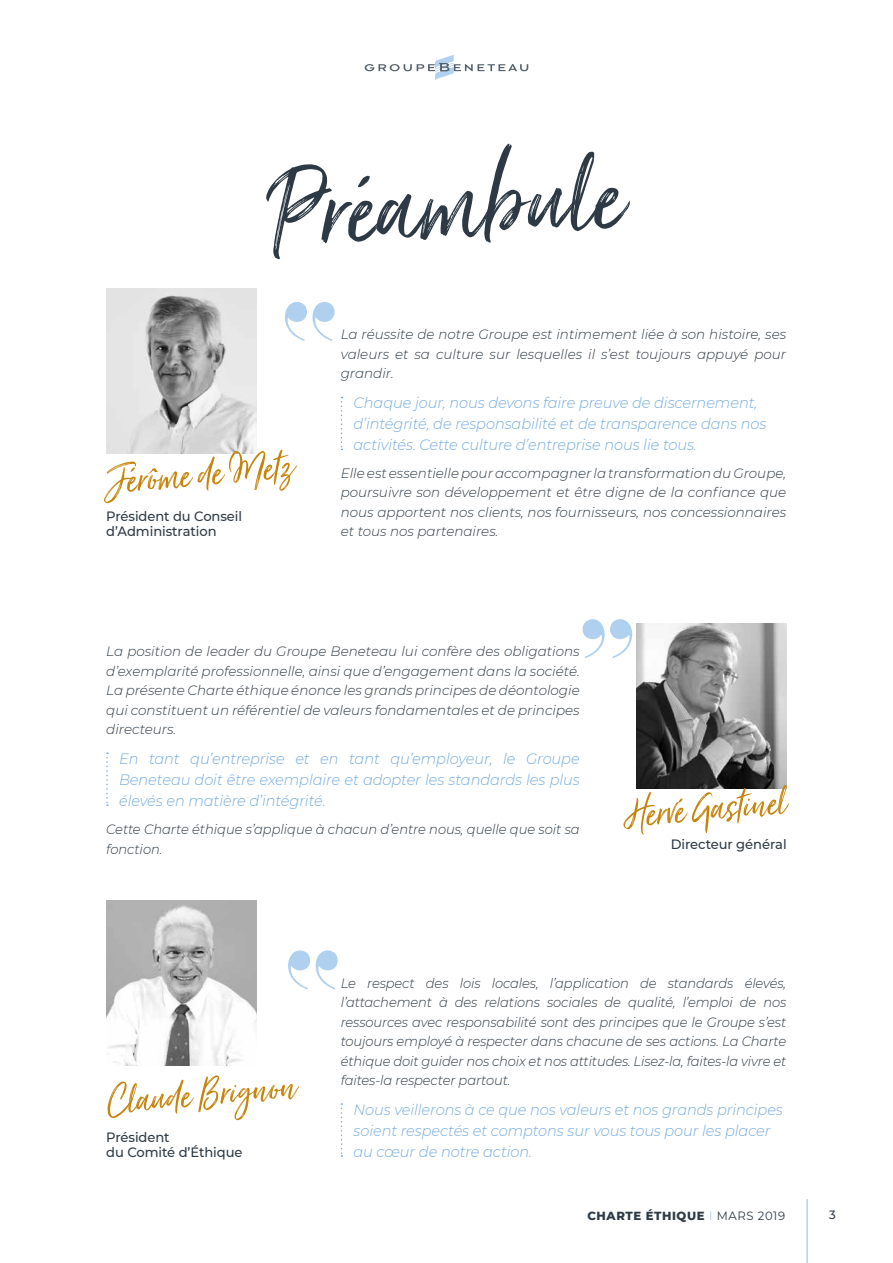
<style>
.page{position:relative;width:893px;height:1263px;background:#fff}
.page>*{position:absolute;margin:0;border:0;box-sizing:border-box;transform-origin:0 0}
.t1{font:135px "Just Lovely";color:#2d3a45}
.t2{font:49.5px "Just Lovely";color:#c6840b}
.t3{font:italic 300 15px/21px "Montserrat";letter-spacing:-.005em;color:#75acdd}
.t4{font:italic 300 13.5px/19.5px "Montserrat";letter-spacing:-.005em;color:#2d3a45;text-align:justify}
.t5{font:500 13.5px/15px "Montserrat";letter-spacing:-.005em;color:#2d3a45}
.t6{font:800 12px "Montserrat";letter-spacing:.05em;color:#2d3a45}
.t7{font:500 12px "Montserrat";color:#2d3a45}
.s1{font-weight:400;color:#b0d0ef}
.s2{font-weight:400}
</style>
<div class="page">
<svg style="left:365px;top:55px;width:163px;height:26px"></svg>
<hr style="left:806px;top:1199px;width:2px;height:64px;background:#b0d0ef">
<img style="left:106px;top:288px;width:150px;height:166px">
<svg style="left:341px;top:397px;width:1px;height:53px"></svg>
<img style="left:637px;top:623px;width:150px;height:166px">
<svg style="left:106px;top:752px;width:2px;height:54px"></svg>
<img style="left:106px;top:900px;width:150px;height:165px">
<svg style="left:341px;top:1103px;width:1px;height:54px"></svg>
<svg style="left:285px;top:302px;width:50px;height:39px"></svg>
<svg style="left:288px;top:950px;width:50px;height:39px"></svg>
<svg style="left:583px;top:619px;width:49px;height:39px"></svg>
<h1 class="t1" style="left:263px;top:131px;width:357px;rotate:-3deg">Préambule</h1>
<h2 class="t2" style="left:103px;top:452px;width:190px;rotate:-5deg">Jérôme de Metz</h2>
<p class="t5" style="left:106px;top:508px;width:137px">Président du Conseil d’Administration</p>
<p class="t4" style="left:341px;top:324px;width:447px">La réussite de notre Groupe est intimement liée à son histoire, ses valeurs et sa culture sur lesquelles il s’est toujours appuyé pour grandir.</p>
<p class="t3" style="left:353px;top:392px;width:414px">Chaque jour, nous devons faire preuve de discernement, d’intégrité, de responsabilité et de transparence dans nos activités. Cette culture d’entreprise nous lie tous.</p>
<p class="t4" style="left:341px;top:463px;width:447px">Elle est essentielle pour accompagner la transformation du Groupe, poursuivre son développement et être digne de la confiance que nous apportent nos clients, nos fournisseurs, nos concessionnaires et tous nos partenaires.</p>
<p class="t4" style="left:106px;top:641px;width:475px">La position de leader du Groupe Beneteau lui confère des obligations d’exemplarité professionnelle, ainsi que d’engagement dans la société.<br>La présente Charte éthique énonce les grands principes de déontologie qui constituent un référentiel de valeurs fondamentales et de principes directeurs.</p>
<p class="t3" style="left:119px;top:748px;width:462px;text-align:justify">En tant qu’entreprise et en tant qu’employeur, le Groupe Beneteau doit être exemplaire et adopter les standards les plus élevés en matière d’intégrité.</p>
<p class="t4" style="left:106px;top:819px;width:475px">Cette Charte éthique s’applique à chacun d’entre nous, quelle que soit sa fonction.</p>
<h2 class="t2" style="left:622px;top:785px;width:163px;rotate:-5deg">Hervé Gastinel</h2>
<p class="t5" style="left:671px;top:836px;width:117px">Directeur général</p>
<h2 class="t2" style="left:103px;top:1072px;width:192px;rotate:-5deg">Claude Brignon</h2>
<p class="t5" style="left:106px;top:1129px;width:138px">Président<br>du Comité d’Éthique</p>
<p class="t4" style="left:341px;top:973px;width:447px">Le respect des lois locales, l’application de standards élevés, l’attachement à des relations sociales de qualité, l’emploi de nos ressources avec responsabilité sont des principes que le Groupe s’est toujours employé à respecter dans chacune de ses actions. La Charte éthique doit guider nos choix et nos attitudes. Lisez-la, faites-la vivre et faites-la respecter partout.</p>
<p class="t3" style="left:353px;top:1098px;width:431px">Nous veillerons à ce que nos valeurs et nos grands principes soient respectés et comptons sur vous tous pour les placer au cœur de notre action.</p>
<p class="t6" style="left:587px;top:1207px;width:199px">CHARTE ÉTHIQUE <span class="s1">I</span> <span class="s2">MARS 2019</span></p>
<p class="t7" style="left:829px;top:1207px;width:8px">3</p>
</div>
